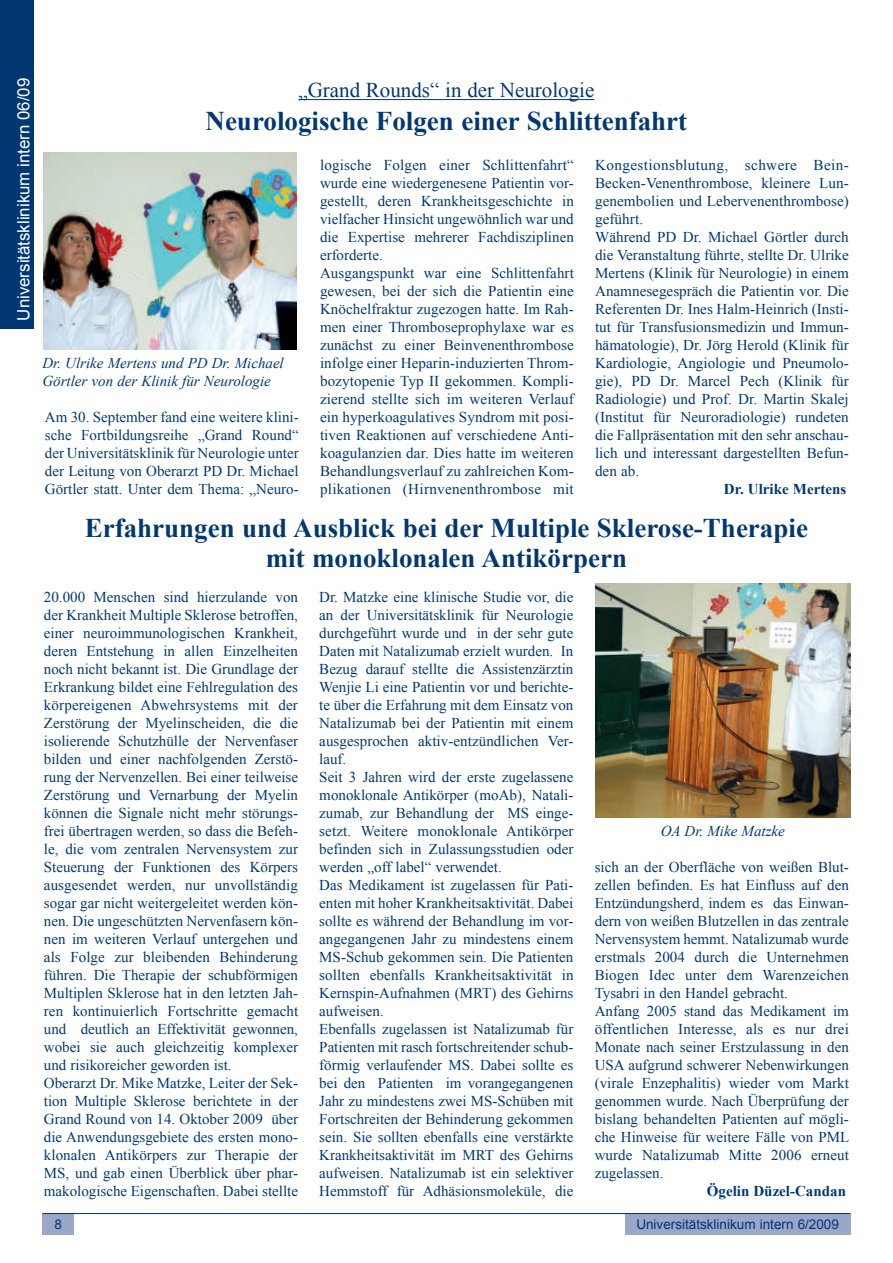
<style>
.page{position:relative;width:893px;height:1263px;background:#fff}
.page>*{position:absolute;margin:0;border:0;box-sizing:border-box;transform-origin:0 0}
.t1{font:700 27px/30px "Times New Roman";color:#013874;text-align:center}
.t2{font:21px "Times New Roman";color:#013874}
.t3{font:16.8px "Arial";color:#fff}
.t4{font:15px/18px "Times New Roman";color:#013874}
.t5{font:italic 15px/18px "Times New Roman";color:#013874}
.t6{font:700 15px "Times New Roman";color:#013874}
.t7{font:13.5px "Arial";color:#013874}
</style>
<div class="page">
<div style="left:625px;top:1213px;width:225px;height:21px;background:#9ba7c9"></div>
<div style="left:42px;top:1213px;width:32px;height:21px;background:#9ba7c9"></div>
<div style="left:0;top:0;width:34px;height:329px;background:#013874"></div>
<hr style="left:42px;top:1213px;width:808px;height:1px;background:#013874">
<hr style="left:298px;top:99px;width:296px;height:1px;background:#013874">
<img style="left:43px;top:152px;width:254px;height:198px">
<img style="left:595px;top:584px;width:255px;height:234px">
<p class="t3" style="left:14px;top:321px;width:244px;rotate:-90deg">Universitätsklinikum intern 06/09</p>
<h2 class="t2" style="left:298px;top:78px;width:298px">„Grand Rounds“ in der Neurologie</h2>
<h1 class="t1" style="left:205px;top:106px;width:483px">Neurologische Folgen einer Schlittenfahrt</h1>
<p class="t4" style="left:320px;top:155px;width:255px">logische Folgen einer Schlittenfahrt“ wurde eine wiedergenesene Patientin vor&shy;gestellt, deren Krankheitsgeschichte in vielfacher Hinsicht ungewöhnlich war und die Expertise mehrerer Fachdisziplinen erforderte.<br>Ausgangspunkt war eine Schlittenfahrt gewesen, bei der sich die Patientin eine Knöchelfraktur zugezogen hatte. Im Rah&shy;men einer Thromboseprophylaxe war es zunächst zu einer Beinvenenthrombose infolge einer Heparin-induzierten Throm&shy;bozytopenie Typ II gekommen. Kompli&shy;zierend stellte sich im weiteren Verlauf ein hyperkoagulatives Syndrom mit posi&shy;tiven Reaktionen auf verschiedene Anti&shy;koagulanzien dar. Dies hatte im weiteren Behandlungsverlauf zu zahlreichen Kom&shy;plikationen (Hirnvenenthrombose mit</p>
<p class="t4" style="left:595px;top:155px;width:255px">Kongestionsblutung, schwere Bein-Becken-Venenthrombose, kleinere Lun&shy;genembolien und Lebervenenthrombose) geführt.<br>Während PD Dr. Michael Görtler durch die Veranstaltung führte, stellte Dr. Ulrike Mertens (Klinik für Neurologie) in einem Anamnesegespräch die Patientin vor. Die Referenten Dr. Ines Halm-Heinrich (Insti&shy;tut für Transfusionsmedizin und Immun&shy;hämatologie), Dr. Jörg Herold (Klinik für Kardiologie, Angiologie und Pneumolo&shy;gie), PD Dr. Marcel Pech (Klinik für Radiologie) und Prof. Dr. Martin Skalej (Institut für Neuroradiologie) rundeten die Fallpräsentation mit den sehr anschau&shy;lich und interessant dargestellten Befun&shy;den ab.</p>
<p class="t5" style="left:42px;top:353px;width:243px">Dr. Ulrike Mertens und PD Dr. Michael<br>Görtler von der Klinik für Neurologie</p>
<p class="t4" style="left:45px;top:407px;width:255px;text-align:justify">Am 30. September fand eine weitere klini&shy;sche Fortbildungsreihe „Grand Round“ der Universitätsklinik für Neurologie unter der Leitung von Oberarzt PD Dr. Michael Görtler statt. Unter dem Thema: „Neuro-</p>
<p class="t6" style="left:724px;top:480px;width:124px">Dr. Ulrike Mertens</p>
<h1 class="t1" style="left:85px;top:513px;width:725px">Erfahrungen und Ausblick bei der Multiple Sklerose-Therapie mit monoklonalen Antikörpern</h1>
<p class="t4" style="left:44px;top:587px;width:256px">20.000 Menschen sind hierzulande von der Krankheit Multiple Sklerose betroffen, einer neuroimmunologischen Krankheit, deren Entstehung in allen Einzelheiten noch nicht bekannt ist. Die Grundlage der Erkrankung bildet eine Fehlregulation des körpereigenen Abwehrsystems mit der Zerstörung der Myelinscheiden, die die isolierende Schutzhülle der Nervenfaser bilden und einer nachfolgenden Zerstö&shy;rung der Nervenzellen. Bei einer teilweise Zerstörung und Vernarbung der Myelin können die Signale nicht mehr störungs&shy;frei übertragen werden, so dass die Befeh&shy;le, die vom zentralen Nervensystem zur Steuerung der Funktionen des Körpers ausgesendet werden, nur unvollständig sogar gar nicht weitergeleitet werden kön&shy;nen. Die ungeschützten Nervenfasern kön&shy;nen im weiteren Verlauf untergehen und als Folge zur bleibenden Behinderung führen. Die Therapie der schubförmigen Multiplen Sklerose hat in den letzten Jah&shy;ren kontinuierlich Fortschritte gemacht und deutlich an Effektivität gewonnen, wobei sie auch gleichzeitig komplexer und risikoreicher geworden ist.<br>Oberarzt Dr. Mike Matzke, Leiter der Sek&shy;tion Multiple Sklerose berichtete in der Grand Round von 14. Oktober 2009 über die Anwendungsgebiete des ersten mono&shy;klonalen Antikörpers zur Therapie der MS, und gab einen Überblick über phar&shy;makologische Eigenschaften. Dabei stellte</p>
<p class="t4" style="left:319px;top:587px;width:256px">Dr. Matzke eine klinische Studie vor, die an der Universitätsklinik für Neurologie durchgeführt wurde und in der sehr gute Daten mit Natalizumab erzielt wurden. In Bezug darauf stellte die Assistenzärztin Wenjie Li eine Patientin vor und berichte&shy;te über die Erfahrung mit dem Einsatz von Natalizumab bei der Patientin mit einem ausgesprochen aktiv-entzündlichen Ver&shy;lauf.<br>Seit 3 Jahren wird der erste zugelassene monoklonale Antikörper (moAb), Natali&shy;zumab, zur Behandlung der MS einge&shy;setzt. Weitere monoklonale Antikörper befinden sich in Zulassungsstudien oder werden „off label“ verwendet.<br>Das Medikament ist zugelassen für Pati&shy;enten mit hoher Krankheitsaktivität. Dabei sollte es während der Behandlung im vor&shy;angegangenen Jahr zu mindestens einem MS-Schub gekommen sein. Die Patienten sollten ebenfalls Krankheitsaktivität in Kernspin-Aufnahmen (MRT) des Gehirns aufweisen.<br>Ebenfalls zugelassen ist Natalizumab für Patienten mit rasch fortschreitender schub&shy;förmig verlaufender MS. Dabei sollte es bei den Patienten im vorangegangenen Jahr zu mindestens zwei MS-Schüben mit Fortschreiten der Behinderung gekommen sein. Sie sollten ebenfalls eine verstärkte Krankheitsaktivität im MRT des Gehirns aufweisen. Natalizumab ist ein selektiver Hemmstoff für Adhäsionsmoleküle, die</p>
<p class="t5" style="left:661px;top:821px;width:126px">OA Dr. Mike Matzke</p>
<p class="t4" style="left:595px;top:857px;width:256px">sich an der Oberfläche von weißen Blut&shy;zellen befinden. Es hat Einfluss auf den Entzündungsherd, indem es das Einwan&shy;dern von weißen Blutzellen in das zentrale Nervensystem hemmt. Natalizumab wurde erstmals 2004 durch die Unternehmen Biogen Idec unter dem Warenzeichen Tysabri in den Handel gebracht.<br>Anfang 2005 stand das Medikament im öffentlichen Interesse, als es nur drei Monate nach seiner Erstzulassung in den USA aufgrund schwerer Nebenwirkungen (virale Enzephalitis) wieder vom Markt genommen wurde. Nach Überprüfung der bislang behandelten Patienten auf mögli&shy;che Hinweise für weitere Fälle von PML wurde Natalizumab Mitte 2006 erneut zugelassen.</p>
<p class="t6" style="left:707px;top:1182px;width:141px">Ögelin Düzel-Candan</p>
<p class="t7" style="left:55px;top:1216px;width:9px">8</p>
<p class="t7" style="left:636px;top:1216px;width:204px">Universitätsklinikum intern 6/2009</p>
</div>
